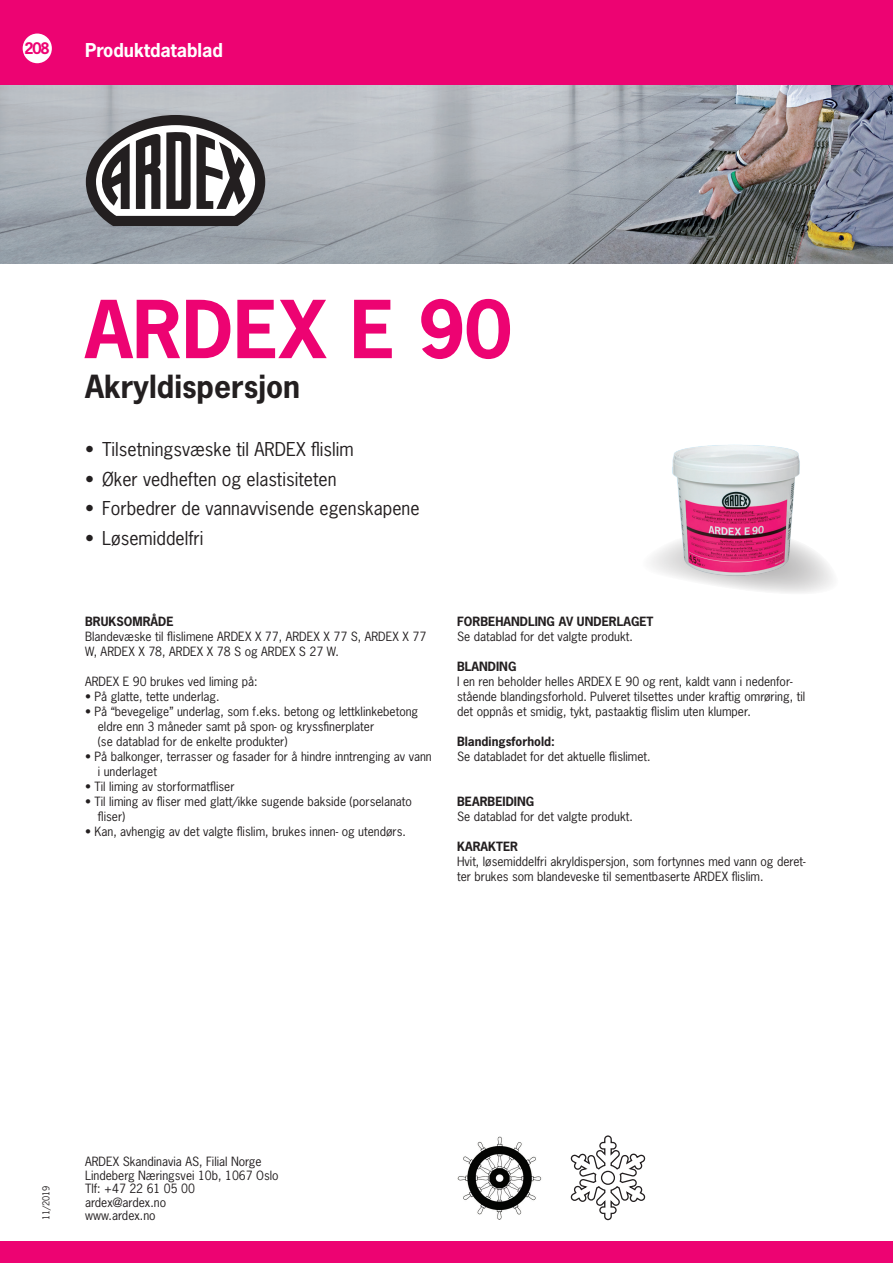
<style>
.page{position:relative;width:893px;height:1263px;background:#fff}
.page>*{position:absolute;margin:0;border:0;box-sizing:border-box;transform-origin:0 0}
.t1{font:700 75px "News Gothic Std";color:#ed0372}
.Untertitel{font:700 30px "News Gothic Std";color:#231f20}
.t2{font:18px "News Gothic Std";color:#231f20}
.t3{font:700 18px "News Gothic Std";color:#fff}
.t4{font:700 15px "News Gothic Std";color:#ed0372}
.t5{font:12px/15px "News Gothic Std";color:#231f20}
.t6{font:700 12px "News Gothic Std";color:#231f20}
.t7{font:9px "News Gothic Std";color:#231f20}
</style>
<div class="page">
<img style="left:0;top:85px;width:893px;height:179px">
<div style="left:0;top:1242px;width:893px;height:21px;background:#ed0372"></div>
<div style="left:0;top:0;width:893px;height:85px;background:#ed0372"></div>
<svg style="left:651px;top:546px;width:182px;height:47px"></svg>
<div style="left:23px;top:34px;width:29px;height:29px;background:#fff;border-radius:50%"></div>
<svg style="left:81px;top:111px;width:187px;height:120px"></svg>
<img style="left:457px;top:1136px;width:85px;height:84px">
<img style="left:669px;top:444px;width:135px;height:133px">
<svg style="left:570px;top:1135px;width:76px;height:85px"></svg>
<p class="t4" style="left:24px;top:39px;width:27px">208</p>
<h3 class="t3" style="left:85px;top:38px;width:139px">Produktdatablad</h3>
<p class="t1" style="left:85px;top:280px;width:428px">ARDEX E 90</p>
<p class="Untertitel" style="left:85px;top:366px;width:217px">Akryldispersjon</p>
<p class="t2" style="left:85px;top:438px;width:270px">• Tilsetningsvæske til ARDEX flislim</p>
<p class="t2" style="left:85px;top:467px;width:253px">• Øker vedheften og elastisiteten</p>
<p class="t2" style="left:85px;top:497px;width:336px">• Forbedrer de vannavvisende egenskapene</p>
<p class="t2" style="left:85px;top:526px;width:120px">• Løsemiddelfri</p>
<p class="t6" style="left:85px;top:613px;width:90px">BRUKSOMRÅDE</p>
<p class="t5" style="left:85px;top:629px;width:343px">Blandevæske til flislimene ARDEX X 77, ARDEX X 77 S, ARDEX X 77<br>W, ARDEX X 78, ARDEX X 78 S og ARDEX S 27 W.</p>
<p class="t5" style="left:85px;top:674px;width:174px">ARDEX E 90 brukes ved liming på:</p>
<p class="t5" style="left:85px;top:689px;width:136px">• På glatte, tette underlag.</p>
<p class="t5" style="left:98px;top:704px;width:322px;text-indent:-13px">• På “bevegelige” underlag, som f.eks. betong og lettklinkebetong eldre enn 3 måneder samt på spon- og kryssfinerplater<br>(se datablad for de enkelte produkter)</p>
<p class="t5" style="left:98px;top:749px;width:336px;text-indent:-13px">• På balkonger, terrasser og fasader for å hindre inntrenging av vann i underlaget</p>
<p class="t5" style="left:85px;top:779px;width:151px">• Til liming av storformatfliser</p>
<p class="t5" style="left:98px;top:794px;width:316px;text-indent:-13px">• Til liming av fliser med glatt/ikke sugende bakside (porselanato fliser)</p>
<p class="t5" style="left:85px;top:824px;width:322px">• Kan, avhengig av det valgte flislim, brukes innen- og utendørs.</p>
<p class="t6" style="left:457px;top:613px;width:198px">FORBEHANDLING AV UNDERLAGET</p>
<p class="t5" style="left:457px;top:629px;width:177px">Se datablad for det valgte produkt.</p>
<p class="t6" style="left:457px;top:658px;width:61px">BLANDING</p>
<p class="t5" style="left:457px;top:674px;width:350px">I en ren beholder helles ARDEX E 90 og rent, kaldt vann i nedenfor&shy;stående blandingsforhold. Pulveret tilsettes under kraftig omrøring, til det oppnås et smidig, tykt, pastaaktig flislim uten klumper.</p>
<p class="t6" style="left:457px;top:733px;width:99px">Blandingsforhold:</p>
<p class="t5" style="left:457px;top:749px;width:195px">Se databladet for det aktuelle flislimet.</p>
<p class="t6" style="left:457px;top:793px;width:79px">BEARBEIDING</p>
<p class="t5" style="left:457px;top:809px;width:177px">Se datablad for det valgte produkt.</p>
<p class="t6" style="left:457px;top:838px;width:63px">KARAKTER</p>
<p class="t5" style="left:457px;top:854px;width:350px">Hvit, løsemiddelfri akryldispersjon, som fortynnes med vann og deret&shy;ter brukes som blandeveske til sementbaserte ARDEX flislim.</p>
<p class="t7" style="left:40px;top:1220px;width:37px;rotate:-90deg">11/2019</p>
<p class="t5" style="left:85px;top:1155px;width:195px;line-height:13.5px">ARDEX Skandinavia AS, Filial Norge<br>Lindeberg Næringsvei 10b, 1067 Oslo<br>Tlf: +47 22 61 05 00 ardex@ardex.no<br>www.ardex.no</p>
</div>
